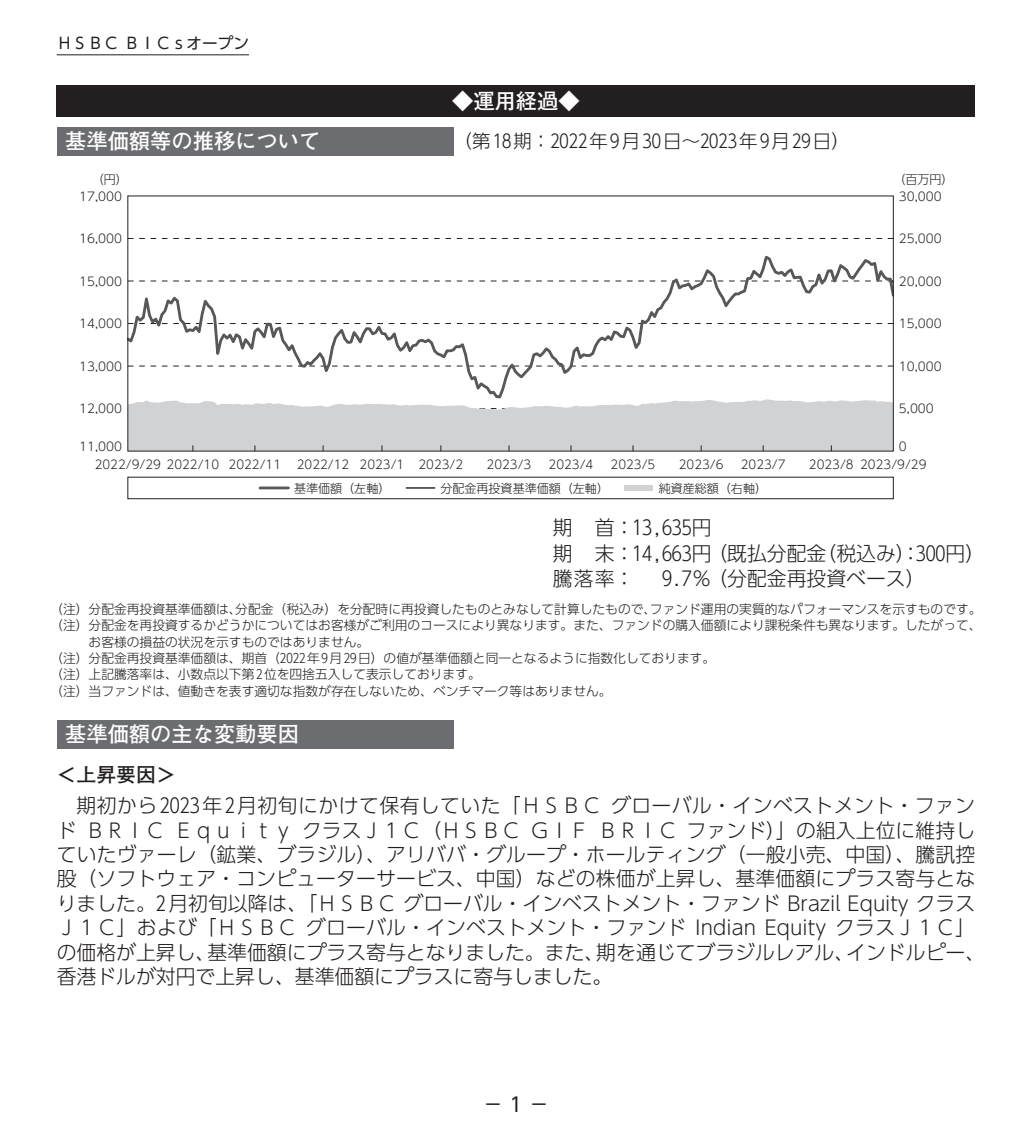
<style>
.page{position:relative;width:1032px;height:1134px;background:#fff}
.page>*{position:absolute;margin:0;border:0;box-sizing:border-box;transform-origin:0 0}
.t1{font:700 21.2px "Futo Go B101 Pro";color:#fff}
.t2{font:300 19.8px/24.4px "UD Shin Go Pro";letter-spacing:.005em;color:#231f20}
.t3{font:700 19.8px "Futo Go B101 Pro";color:#231f20}
.t4{font:19.8px "UD Shin Go Pro";color:#231f20}
.t5{font:300 18.4px "UD Shin Go Pro";letter-spacing:.125em;color:#231f20}
.t6{font:15.6px "UD Shin Go Pro";color:#231f20}
.t7{font:300 12.8px "UD Shin Go Pro";color:#231f20}
.t8{font:300 12px "UD Shin Go Pro";color:#231f20}
</style>
<div class="page">
<div style="left:57px;top:85px;width:918px;height:31px;background:#231f20"></div>
<div style="left:57px;top:127px;width:397px;height:28px;background:#6c6d70"></div>
<div style="left:625px;top:485px;width:28px;height:6px;background:#d1d2d4"></div>
<hr style="left:260px;top:486px;width:28px;height:3px;background:#57585a">
<hr style="left:406px;top:487px;width:29px;height:2px;background:#231f20">
<div style="left:128px;top:477px;width:765px;height:22px;border:1px solid #231f20"></div>
<svg style="left:130px;top:238px;width:761px;height:1px"></svg>
<svg style="left:130px;top:255px;width:761px;height:144px"></svg>
<svg style="left:130px;top:399px;width:761px;height:50px;background:#d5d5d7"></svg>
<div style="left:57px;top:720px;width:397px;height:28px;background:#6c6d70"></div>
<hr style="left:57px;top:54px;width:192px;height:1px;background:#231f20">
<p class="t6" style="left:57px;top:31px;width:194px">ＨＳＢＣ ＢＩＣｓオープン</p>
<p class="t1" style="left:452px;top:84px;width:129px">◆運用経過◆</p>
<p class="t1" style="left:65px;top:124px;width:257px">基準価額等の推移について</p>
<p class="t5" style="left:454px;top:126px;width:398px">（第18期：2022年9月30日～2023年9月29日）</p>
<p class="t8" style="left:92px;top:170px;width:38px">（円）</p>
<p class="t8" style="left:893px;top:170px;width:62px">（百万円）</p>
<p class="t8" style="left:79px;top:186px;width:44px">17,000</p>
<p class="t8" style="left:899px;top:186px;width:44px">30,000</p>
<p class="t8" style="left:79px;top:229px;width:44px">16,000</p>
<p class="t8" style="left:899px;top:229px;width:44px">25,000</p>
<p class="t8" style="left:79px;top:271px;width:44px">15,000</p>
<p class="t8" style="left:899px;top:271px;width:44px">20,000</p>
<p class="t8" style="left:79px;top:314px;width:44px">14,000</p>
<p class="t8" style="left:899px;top:314px;width:44px">15,000</p>
<p class="t8" style="left:79px;top:356px;width:44px">13,000</p>
<p class="t8" style="left:899px;top:356px;width:44px">10,000</p>
<p class="t8" style="left:79px;top:399px;width:44px">12,000</p>
<p class="t8" style="left:899px;top:399px;width:36px">5,000</p>
<p class="t8" style="left:79px;top:437px;width:44px">11,000</p>
<p class="t8" style="left:899px;top:437px;width:9px">0</p>
<p class="t8" style="left:95px;top:455px;width:188px">2022/9/29 2022/10 2022/11</p>
<p class="t8" style="left:297px;top:455px;width:168px">2022/12 2023/1 2023/2</p>
<p class="t8" style="left:487px;top:455px;width:46px">2023/3</p>
<p class="t8" style="left:549px;top:455px;width:46px">2023/4</p>
<p class="t8" style="left:610px;top:455px;width:46px">2023/5</p>
<p class="t8" style="left:679px;top:455px;width:46px">2023/6</p>
<p class="t8" style="left:741px;top:455px;width:46px">2023/7</p>
<p class="t8" style="left:809px;top:455px;width:119px">2023/8 2023/9/29</p>
<p class="t8" style="left:294px;top:478px;width:98px">基準価額（左軸）</p>
<p class="t8" style="left:440px;top:478px;width:170px">分配金再投資基準価額（左軸）</p>
<p class="t8" style="left:659px;top:478px;width:110px">純資産総額（右軸）</p>
<p class="t2" style="left:553px;top:514px;width:434px;line-height:25.6px">期 首：13,635円<br>期 末：14,663円（既払分配金（税込み）：300円）騰落率：</p>
<p class="t2" style="left:662px;top:566px;width:265px">9.7％（分配金再投資ベース）</p>
<p class="t7" style="left:50px;top:599px;width:933px">（注）分配金再投資基準価額は、分配金（税込み）を分配時に再投資したものとみなして計算したもので、ファンド運用の実質的なパフォーマンスを示すものです。</p>
<p class="t7" style="left:50px;top:615px;width:933px">（注）分配金を再投資するかどうかについてはお客様がご利用のコースにより異なります。また、ファンドの購入価額により課税条件も異なります。したがって、</p>
<p class="t7" style="left:89px;top:631px;width:282px">お客様の損益の状況を示すものではありません。</p>
<p class="t7" style="left:50px;top:648px;width:666px">（注）分配金再投資基準価額は、期首（2022年9月29日）の値が基準価額と同一となるように指数化しております。</p>
<p class="t7" style="left:50px;top:664px;width:432px">（注）上記騰落率は、小数点以下第2位を四捨五入して表示しております。</p>
<p class="t7" style="left:50px;top:680px;width:563px">（注）当ファンドは、値動きを表す適切な指数が存在しないため、ベンチマーク等はありません。</p>
<p class="t1" style="left:65px;top:717px;width:235px">基準価額の主な変動要因</p>
<p class="t3" style="left:57px;top:759px;width:121px">＜上昇要因＞</p>
<p class="t2" style="left:57px;top:793px;width:930px;text-indent:20px">期初から2023年2月初旬にかけて保有していた「ＨＳＢＣ グローバル・インベストメント・ファンド ＢＲＩＣ Ｅｑｕｉｔｙ クラスＪ１Ｃ（ＨＳＢＣ ＧＩＦ ＢＲＩＣ ファンド）」の組入上位に維持していたヴァーレ（鉱業、ブラジル）、アリババ・グループ・ホールティング（一般小売、中国）、騰訊控股（ソフトウェア・コンピューターサービス、中国）などの株価が上昇し、基準価額にプラス寄与となりました。2月初旬以降は、「ＨＳＢＣ グローバル・インベストメント・ファンド Brazil Equity クラスＪ１Ｃ」および「ＨＳＢＣ グローバル・インベストメント・ファンド Indian Equity クラスＪ１Ｃ」の価格が上昇し、基準価額にプラス寄与となりました。また、期を通じてブラジルレアル、インドルピー、香港ドルが対円で上昇し、基準価額にプラスに寄与しました。</p>
<p class="t4" style="left:483px;top:1088px;width:67px">－ 1 －</p>
</div>
